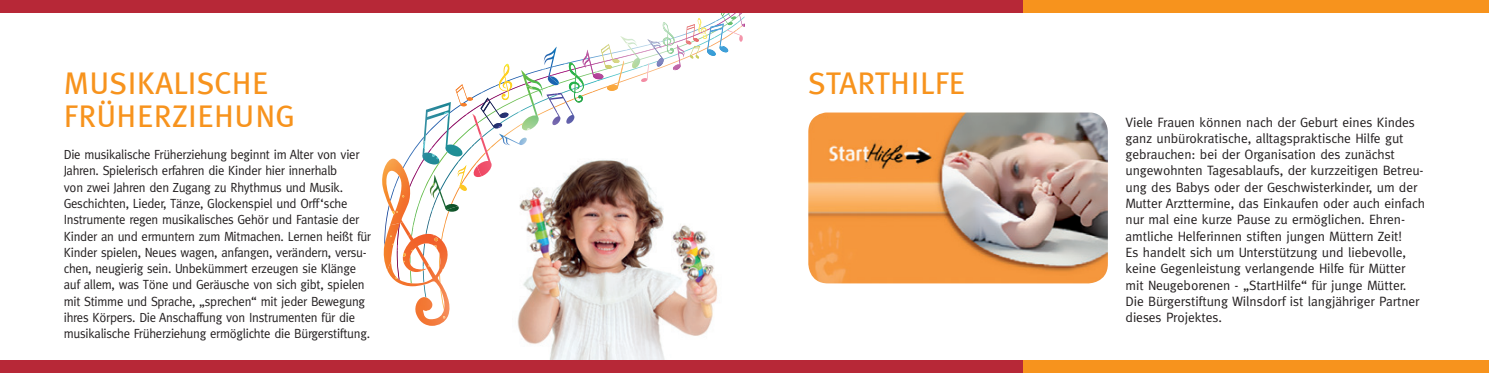
<style>
.page{position:relative;width:1489px;height:373px;background:#fff}
.page>*{position:absolute;margin:0;border:0;box-sizing:border-box;transform-origin:0 0}
.t1{font:31.25px/32.5px "Meta Plus";letter-spacing:.005em;color:#f7931d}
.t2{font:13.5px/16.2px "Meta";letter-spacing:-.005em;color:#231f20}
.t3{font:13.25px/16.2px "Meta";letter-spacing:-.02em;color:#231f20;scale:.96 1}
</style>
<div class="page">
<svg style="left:382px;top:13px;width:362px;height:313px"></svg>
<img style="left:808px;top:112px;width:299px;height:171px">
<div style="left:1022px;top:0;width:466px;height:13px;background:#f7931d"></div>
<div style="left:0;top:0;width:1022px;height:13px;background:#b72837"></div>
<img style="left:507px;top:153px;width:237px;height:206px">
<div style="left:1022px;top:359px;width:466px;height:13px;background:#f7931d"></div>
<div style="left:0;top:359px;width:1022px;height:13px;background:#b72837"></div>
<h1 class="t1" style="left:64px;top:66px;width:233px">MUSIKALISCHE<br>FRÜHERZIEHUNG</h1>
<p class="t3" style="left:64px;top:146px;width:321px">Die musikalische Früherziehung beginnt im Alter von vier Jahren. Spielerisch erfahren die Kinder hier innerhalb<br>von zwei Jahren den Zugang zu Rhythmus und Musik.<br>Geschichten, Lieder, Tänze, Glockenspiel und Orff‘sche Instrumente regen musikalisches Gehör und Fantasie der Kinder an und ermuntern zum Mitmachen. Lernen heißt für Kinder spielen, Neues wagen, anfangen, verändern, versu&shy;chen, neugierig sein. Unbekümmert erzeugen sie Klänge auf allem, was Töne und Geräusche von sich gibt, spielen mit Stimme und Sprache, „sprechen“ mit jeder Bewegung ihres Körpers. Die Anschaffung von Instrumenten für die musikalische Früherziehung ermöglichte die Bürgerstiftung.</p>
<h1 class="t1" style="left:808px;top:66px;width:158px">STARTHILFE</h1>
<p class="t2" style="left:1125px;top:113px;width:301px">Viele Frauen können nach der Geburt eines Kindes ganz unbürokratische, alltagspraktische Hilfe gut gebrauchen: bei der Organisation des zunächst ungewohnten Tagesablaufs, der kurzzeitigen Betreu&shy;ung des Babys oder der Geschwisterkinder, um der Mutter Arzttermine, das Einkaufen oder auch einfach nur mal eine kurze Pause zu ermöglichen. Ehren&shy;amtliche Helferinnen stiften jungen Müttern Zeit!<br>Es handelt sich um Unterstützung und liebevolle, keine Gegenleistung verlangende Hilfe für Mütter mit Neugeborenen - „StartHilfe“ für junge Mütter.<br>Die Bürgerstiftung Wilnsdorf ist langjähriger Partner dieses Projektes.</p>
</div>
